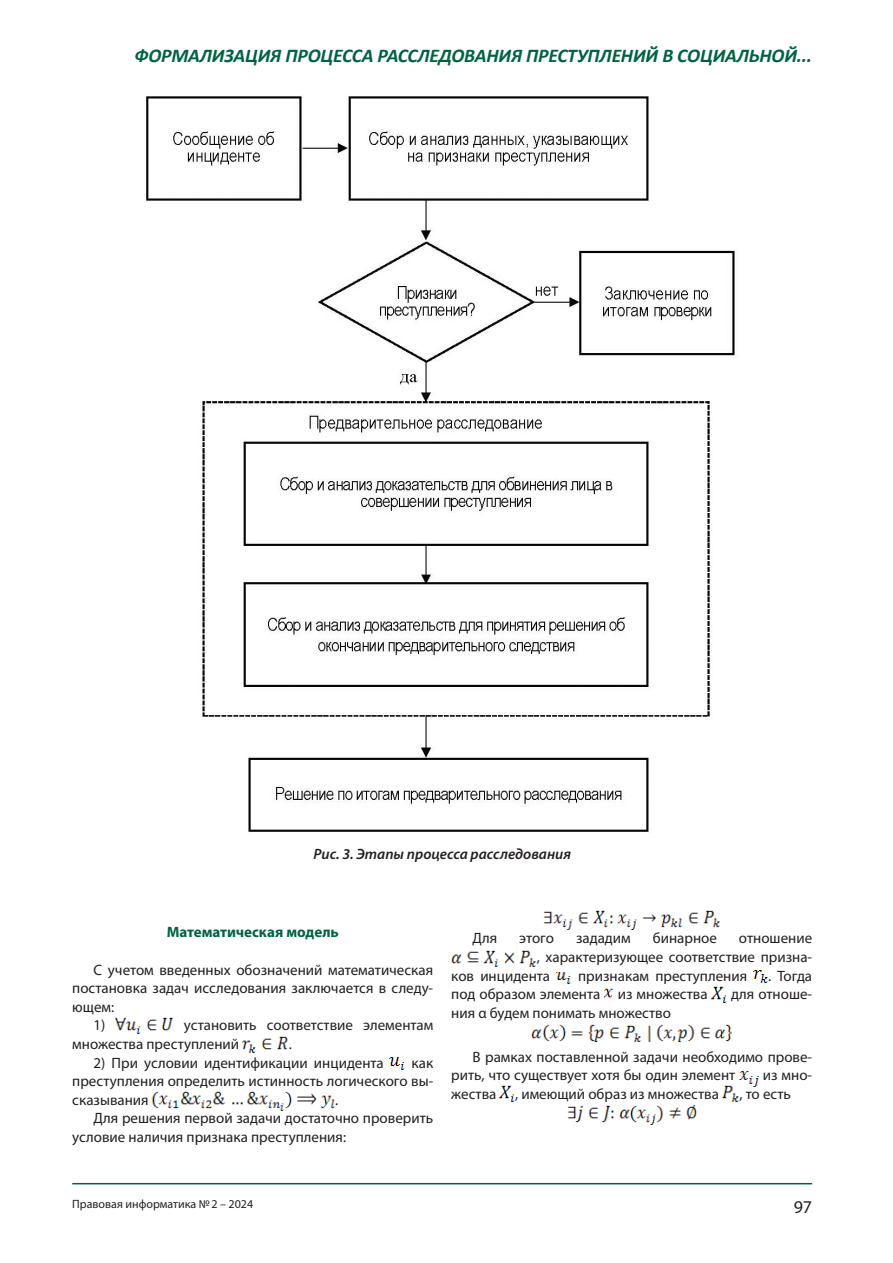
<style>
.page{position:relative;width:893px;height:1263px;background:#fff}
.page>*{position:absolute;margin:0;border:0;box-sizing:border-box;transform-origin:0 0}
.t1{font:italic 700 19.5px "Calibri";letter-spacing:-.01em;color:#00633f}
.t2{font:18px "Myriad Pro";color:#231f20}
.t3{font:15px/18.6px "Myriad Pro";color:#231f20}
.t4{font:italic 600 15px "Myriad Pro";color:#231f20}
.t5{font:700 15px "Myriad Pro";color:#00633f}
.t6{font:12px "Myriad Pro";color:#231f20}
</style>
<div class="page">
<hr style="left:72px;top:1183px;width:740px;height:1px;background:#00633f">
<img style="left:116px;top:1017px;width:58px;height:17px">
<img style="left:242px;top:1036px;width:46px;height:17px">
<img style="left:390px;top:1058px;width:15px;height:12px">
<img style="left:152px;top:1091px;width:183px;height:19px">
<img style="left:543px;top:910px;width:177px;height:19px">
<img style="left:451px;top:950px;width:85px;height:18px">
<img style="left:556px;top:972px;width:15px;height:12px">
<img style="left:753px;top:970px;width:15px;height:13px">
<img style="left:604px;top:988px;width:9px;height:13px">
<img style="left:712px;top:986px;width:15px;height:17px">
<img style="left:532px;top:1024px;width:199px;height:19px">
<img style="left:739px;top:1071px;width:20px;height:15px">
<img style="left:500px;top:1085px;width:15px;height:17px">
<img style="left:722px;top:1085px;width:17px;height:17px">
<img style="left:567px;top:1104px;width:129px;height:20px">
<img style="left:146px;top:95px;width:589px;height:737px">
<h1 class="t1" style="left:134px;top:44px;width:679px">ФОРМАЛИЗАЦИЯ ПРОЦЕССА РАССЛЕДОВАНИЯ ПРЕСТУПЛЕНИЙ В СОЦИАЛЬНОЙ...</h1>
<p class="t4" style="left:313px;top:844px;width:259px">Рис. 3. Этапы процесса расследования</p>
<p class="t5" style="left:167px;top:922px;width:174px">Математическая модель</p>
<p class="t3" style="left:94px;top:960px;width:341px">С учетом введенных обозначений математическая</p>
<p class="t3" style="left:72px;top:978px;width:362px">постановка задач исследования заключается в следу-</p>
<p class="t3" style="left:72px;top:997px;width:43px">ющем:</p>
<p class="t3" style="left:94px;top:1016px;width:13px">1)</p>
<p class="t3" style="left:72px;top:1016px;width:362px;text-indent:112px">установить соответствие элементам множества преступлений</p>
<p class="t3" style="left:289px;top:1034px;width:5px">.</p>
<p class="t3" style="left:94px;top:1053px;width:292px">2) При условии идентификации инцидента</p>
<p class="t3" style="left:72px;top:1053px;width:362px;text-align:justify;text-indent:339px">как преступления определить истинность логического вы&shy;сказывания</p>
<p class="t3" style="left:335px;top:1090px;width:5px">.</p>
<p class="t3" style="left:94px;top:1109px;width:341px">Для решения первой задачи достаточно проверить</p>
<p class="t3" style="left:72px;top:1127px;width:275px">условие наличия признака преступления:</p>
<p class="t3" style="left:472px;top:929px;width:26px">Для</p>
<p class="t3" style="left:519px;top:929px;width:36px">этого</p>
<p class="t3" style="left:576px;top:929px;width:56px">зададим</p>
<p class="t3" style="left:653px;top:929px;width:66px">бинарное</p>
<p class="t3" style="left:739px;top:929px;width:75px">отношение</p>
<p class="t3" style="left:537px;top:947px;width:277px">, характеризующее соответствие призна-</p>
<p class="t3" style="left:451px;top:966px;width:100px">ков инцидента</p>
<p class="t3" style="left:578px;top:966px;width:171px">признакам преступления</p>
<p class="t3" style="left:768px;top:966px;width:46px">. Тогда</p>
<p class="t3" style="left:451px;top:984px;width:258px">под образом элемента из множества</p>
<p class="t3" style="left:731px;top:984px;width:83px">для отноше-</p>
<p class="t3" style="left:451px;top:1003px;width:221px">ния α будем понимать множество</p>
<p class="t3" style="left:451px;top:1047px;width:362px;text-indent:21px">В рамках поставленной задачи необходимо прове&shy;рить, что существует хотя бы один элемент</p>
<p class="t3" style="left:763px;top:1065px;width:51px">из мно-</p>
<p class="t3" style="left:451px;top:1084px;width:269px">жества , имеющий образ из множества</p>
<p class="t3" style="left:739px;top:1084px;width:53px">, то есть</p>
<p class="t6" style="left:72px;top:1197px;width:182px">Правовая информатика №2 – 2024</p>
<p class="t2" style="left:794px;top:1195px;width:20px">97</p>
</div>
